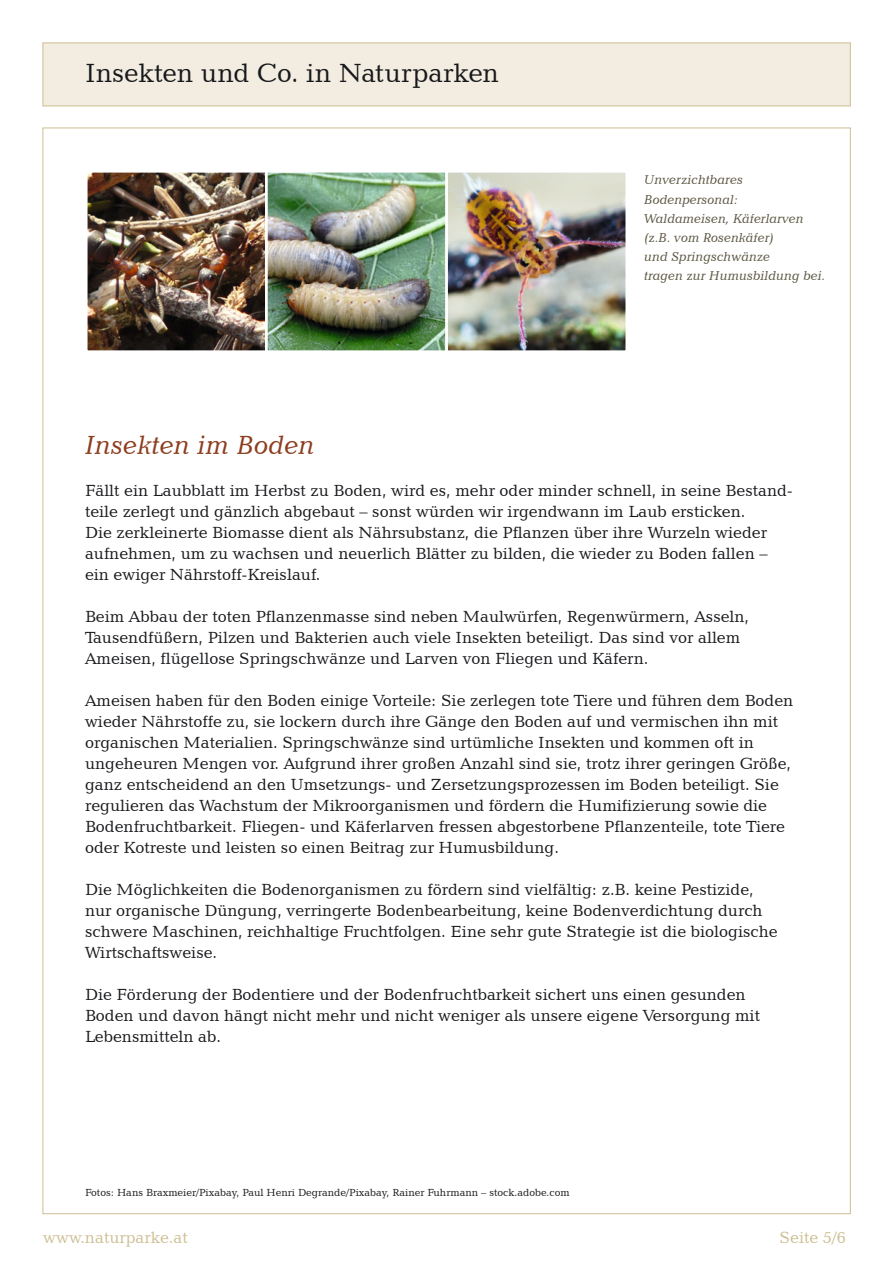
<style>
.page{position:relative;width:893px;height:1263px;background:#fff}
.page>*{position:absolute;margin:0;border:0;box-sizing:border-box;transform-origin:0 0}
.t1{font:27px "Candida BT";color:#17181b}
.t2{font:italic 27px "Candida BT";color:#8c3e1e}
.t3{font:16.5px/21px "Candida BT";color:#17181b}
.t4{font:16.5px "Candida BT";color:#cdbe93}
.Absatzformat_1{font:italic 13.2px/19.2px "Candida BT";color:#5b5541}
.t5{font:10.5px "Candida BT";color:#17181b}
</style>
<div class="page">
<div style="left:43px;top:43px;width:808px;height:63px;background:#f2ede0;border:1px solid #cdbe93"></div>
<img style="left:89px;top:174px;width:175px;height:175px">
<div style="left:85px;top:170px;width:183px;height:183px;border:3px solid #fff"></div>
<img style="left:269px;top:174px;width:175px;height:175px">
<div style="left:265px;top:170px;width:183px;height:183px;border:3px solid #fff"></div>
<img style="left:449px;top:174px;width:175px;height:175px">
<div style="left:445px;top:170px;width:183px;height:183px;border:3px solid #fff"></div>
<p class="t1" style="left:85px;top:56px;width:415px">Insekten und Co. in Naturparken</p>
<p class="Absatzformat_1" style="left:644px;top:170px;width:183px">Unverzichtbares<br>Bodenpersonal:<br>Waldameisen, Käferlarven (z.B. vom Rosenkäfer)<br>und Springschwänze<br>tragen zur Humusbildung bei.</p>
<p class="t2" style="left:85px;top:428px;width:231px">Insekten im Boden</p>
<p class="t3" style="left:85px;top:480px;width:709px">Fällt ein Laubblatt im Herbst zu Boden, wird es, mehr oder minder schnell, in seine Bestand&shy;teile zerlegt und gänzlich abgebaut – sonst würden wir irgendwann im Laub ersticken.<br>Die zerkleinerte Biomasse dient als Nährsubstanz, die Pflanzen über ihre Wurzeln wieder aufnehmen, um zu wachsen und neuerlich Blätter zu bilden, die wieder zu Boden fallen – ein ewiger Nährstoff-Kreislauf.</p>
<p class="t3" style="left:85px;top:606px;width:666px">Beim Abbau der toten Pflanzenmasse sind neben Maulwürfen, Regenwürmern, Asseln,<br>Tausendfüßern, Pilzen und Bakterien auch viele Insekten beteiligt. Das sind vor allem<br>Ameisen, flügellose Springschwänze und Larven von Fliegen und Käfern.</p>
<p class="t3" style="left:85px;top:690px;width:710px">Ameisen haben für den Boden einige Vorteile: Sie zerlegen tote Tiere und führen dem Boden wieder Nährstoffe zu, sie lockern durch ihre Gänge den Boden auf und vermischen ihn mit organischen Materialien. Springschwänze sind urtümliche Insekten und kommen oft in ungeheuren Mengen vor. Aufgrund ihrer großen Anzahl sind sie, trotz ihrer geringen Größe, ganz entscheidend an den Umsetzungs- und Zersetzungsprozessen im Boden beteiligt. Sie regulieren das Wachstum der Mikroorganismen und fördern die Humifizierung sowie die Bodenfruchtbarkeit. Fliegen- und Käferlarven fressen abgestorbene Pflanzenteile, tote Tiere oder Kotreste und leisten so einen Beitrag zur Humusbildung.</p>
<p class="t3" style="left:85px;top:879px;width:694px">Die Möglichkeiten die Bodenorganismen zu fördern sind vielfältig: z.B. keine Pestizide, nur organische Düngung, verringerte Bodenbearbeitung, keine Bodenverdichtung durch schwere Maschinen, reichhaltige Fruchtfolgen. Eine sehr gute Strategie ist die biologische</p>
<p class="t3" style="left:85px;top:942px;width:134px">Wirtschaftsweise.</p>
<p class="t3" style="left:85px;top:984px;width:676px">Die Förderung der Bodentiere und der Bodenfruchtbarkeit sichert uns einen gesunden<br>Boden und davon hängt nicht mehr und nicht weniger als unsere eigene Versorgung mit<br>Lebensmitteln ab.</p>
<p class="t5" style="left:85px;top:1186px;width:486px">Fotos: Hans Braxmeier/Pixabay, Paul Henri Degrande/Pixabay, Rainer Fuhrmann – stock.adobe.com</p>
<p class="t4" style="left:43px;top:1227px;width:146px">www.naturparke.at</p>
<p class="t4" style="left:780px;top:1227px;width:68px">Seite 5/6</p>
</div>
